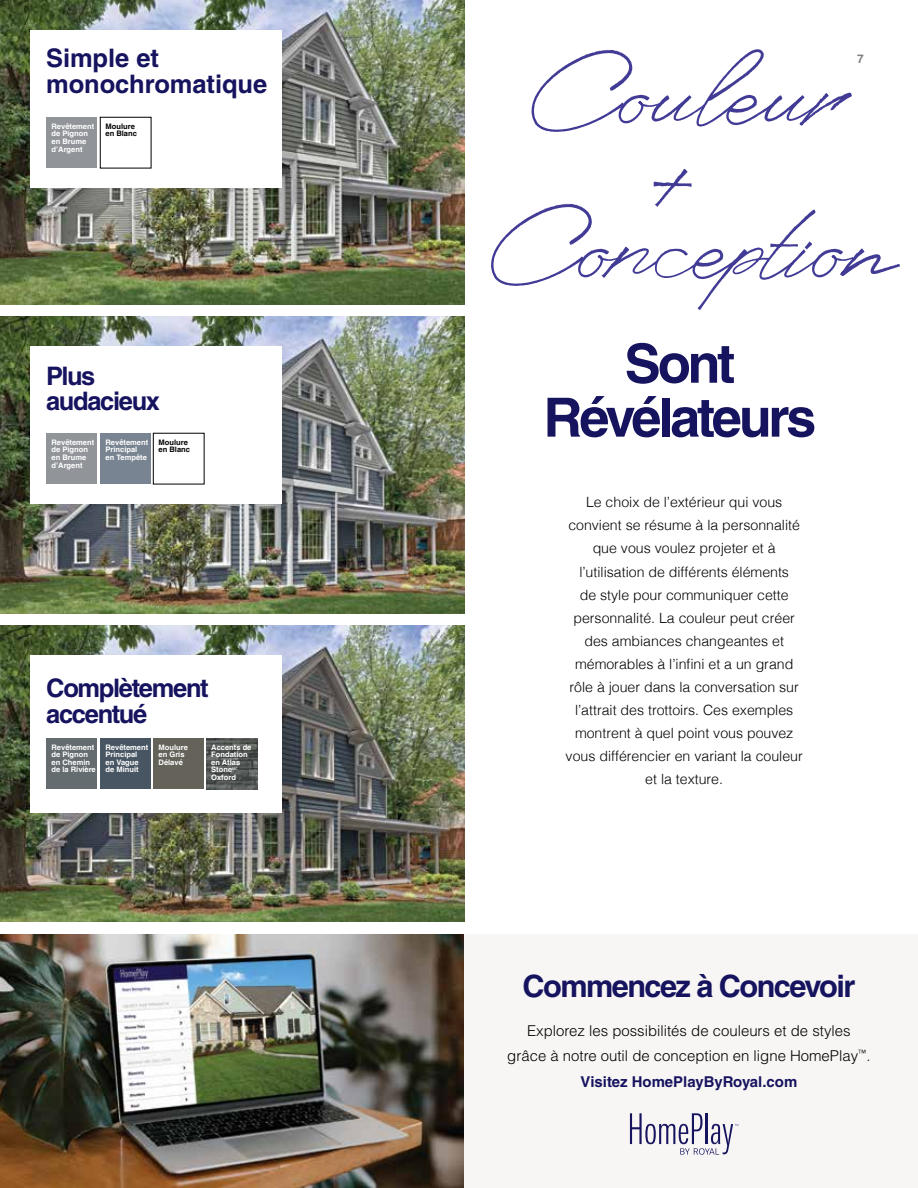
<style>
.page{position:relative;width:918px;height:1188px;background:#fff}
.page>*{position:absolute;margin:0;border:0;box-sizing:border-box;transform-origin:0 0}
.t1{font:120.9px/84.8px "Anaheim";color:#413b96}
.t2{font:700 54.15px/53.8px "Helvetica LT Std";letter-spacing:-.06em;color:#16135f;text-align:center}
.t3{font:700 30.75px "Helvetica LT Std";letter-spacing:-.05em;color:#16135f}
.t4{font:700 25.5px/25.5px "Helvetica LT Std";letter-spacing:-.05em;color:#16135f}
.t5{font:700 25.5px/25.5px "Helvetica LT Std";letter-spacing:-.005em;color:#16135f}
.t6{font:300 15px/25.3px "Helvetica LT Std";color:#000;text-align:center}
.t7{font:300 14.1px/23.1px "Helvetica";color:#000;text-align:center}
.t8{font:700 12px "Helvetica LT Std";color:#808080}
.t9{font:700 7.5px/7.5px "Helvetica";color:#fff}
.t10{font:700 7.5px/7.5px "Helvetica";color:#000}
.t11{font:700 7.5px/7.5px "Helvetica LT Std";color:#fff}
.s1{font-family:"Helvetica"}
.s2{font-weight:700;color:#16135f}
</style>
<div class="page">
<img style="left:0;top:317px;width:465px;height:296px">
<img style="left:0;top:0;width:465px;height:305px">
<img style="left:0;top:625px;width:465px;height:297px">
<img style="left:0;top:934px;width:464px;height:254px">
<div style="left:30px;top:30px;width:252px;height:157px;background:#fff"></div>
<div style="left:30px;top:347px;width:252px;height:157px;background:#fff"></div>
<div style="left:30px;top:655px;width:252px;height:158px;background:#fff"></div>
<div style="left:46px;top:117px;width:51px;height:51px;background:#91959a"></div>
<div style="left:46px;top:433px;width:51px;height:51px;background:#91959a"></div>
<div style="left:100px;top:433px;width:51px;height:51px;background:#788491"></div>
<div style="left:46px;top:738px;width:51px;height:51px;background:#646c6f"></div>
<div style="left:100px;top:738px;width:51px;height:51px;background:#475662"></div>
<div style="left:153px;top:738px;width:51px;height:51px;background:#656259"></div>
<img style="left:206px;top:738px;width:52px;height:51px">
<div style="left:465px;top:934px;width:453px;height:254px;background:#f8f6f5"></div>
<svg style="left:630px;top:1113px;width:108px;height:42px"></svg>
<h3 class="t5" style="left:46px;top:45px;width:223px">Simple et monochromatique</h3>
<p class="t9" style="left:52px;top:123px;width:44px">Revêtement de Pignon en Brume d’Argent</p>
<p class="t10" style="left:106px;top:123px;width:33px">Moulure en Blanc</p>
<h3 class="t4" style="left:46px;top:363px;width:115px">Plus audacieux</h3>
<p class="t9" style="left:52px;top:439px;width:44px">Revêtement de Pignon en Brume d’Argent</p>
<p class="t9" style="left:106px;top:439px;width:44px">Revêtement<br>Principal<br>en Tempête</p>
<p class="t10" style="left:159px;top:439px;width:33px">Moulure en Blanc</p>
<h3 class="t4" style="left:46px;top:675px;width:164px">Complètement accentué</h3>
<p class="t9" style="left:52px;top:743px;width:44px">Revêtement de Pignon</p>
<p class="t11" style="left:52px;top:758px;width:46px"><span class="s1">en</span> Chemin de la Rivière</p>
<p class="t9" style="left:106px;top:743px;width:44px">Revêtement<br>Principal<br>en Vague de Minuit</p>
<p class="t9" style="left:159px;top:743px;width:31px">Moulure en Gris<br>Délavé</p>
<p class="t9" style="left:211px;top:743px;width:42px">Accents de<br>Fondation en Atlas<br>Stone<sup>MC<br></sup>Oxford</p>
<h1 class="t1" style="left:652px;top:38px;width:240px;text-indent:-120px">Couleur +</h1>
<p class="t8" style="left:857px;top:51px;width:8px">7</p>
<h1 class="t1" style="left:492px;top:192px;width:507px">Conception</h1>
<h2 class="t2" style="left:543px;top:336px;width:274px">Sont<br>Révélateurs</h2>
<p class="t7" style="left:566px;top:490px;width:239px">Le choix de l’extérieur qui vous convient se résume à la personnalité que vous voulez projeter et à l’utilisation de différents éléments<br>de style pour communiquer cette personnalité. La couleur peut créer des ambiances changeantes et mémorables à l’infini et a un grand rôle à jouer dans la conversation sur l’attrait des trottoirs. Ces exemples montrent à quel point vous pouvez vous différencier en variant la couleur et la texture.</p>
<h3 class="t3" style="left:523px;top:967px;width:334px">Commencez à Concevoir</h3>
<p class="t6" style="left:507px;top:1018px;width:365px">Explorez les possibilités de couleurs et de styles grâce à notre outil de conception en ligne HomePlay<sup>™</sup>.<br><span class="s2">Visitez HomePlayByRoyal.com</span></p>
</div>
